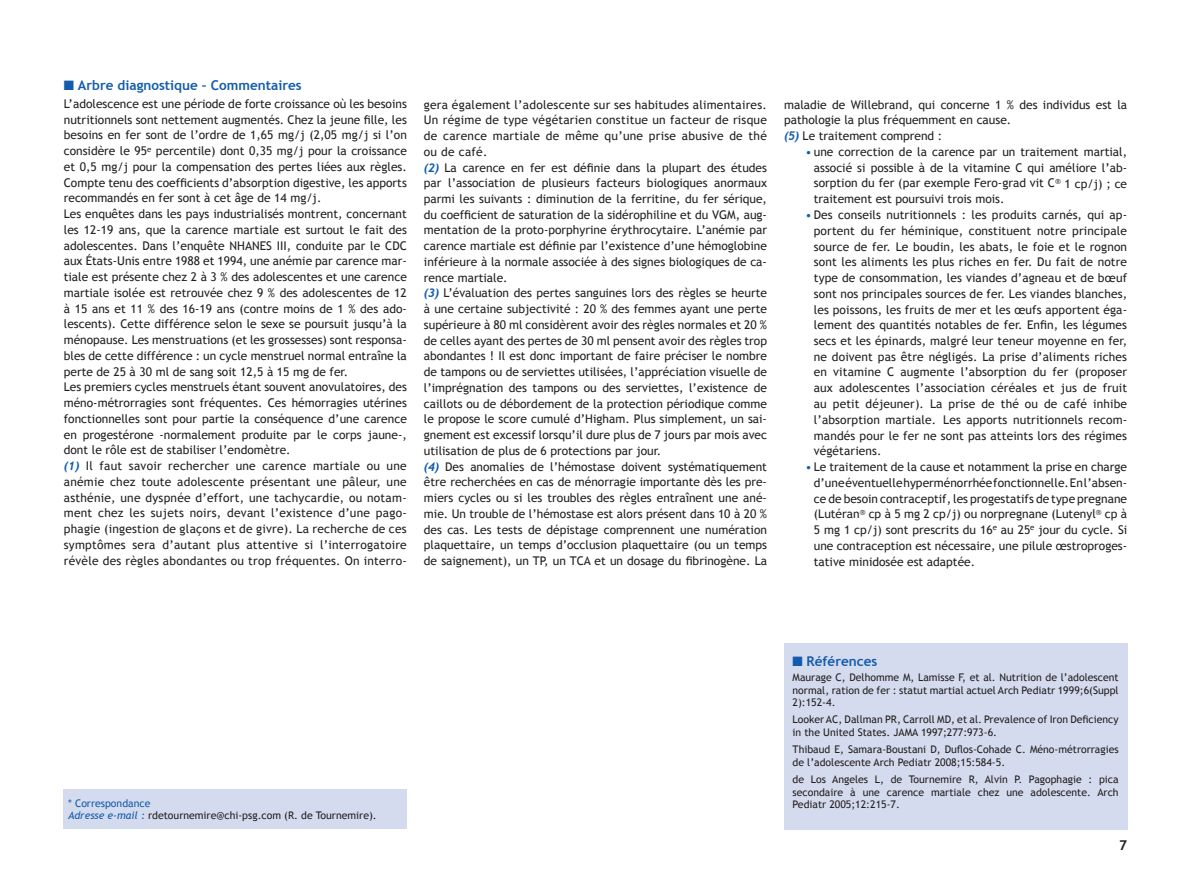
<style>
.page{position:relative;width:1191px;height:893px;background:#fff}
.page>*{position:absolute;margin:0;border:0;box-sizing:border-box;transform-origin:0 0}
.t1{font:700 13.5px "Trebuchet MS";color:#135cab}
.t2{font:700 13.5px "Trebuchet MS";color:#231f20}
.t3{font:12px/15.8px "Trebuchet MS";color:#231f20}
.t4{font:10.5px/12.8px "Trebuchet MS";color:#231f20}
.s1{font-family:"Trebuchet";font-weight:700;font-style:italic;color:#135cab}
.s2{color:#135cab}
.s3{font-style:italic;color:#135cab}
</style>
<div class="page">
<div style="left:64px;top:789px;width:343px;height:40px;background:#d5dbee"></div>
<div style="left:784px;top:643px;width:343px;height:186px;background:#d5dbee"></div>
<p class="t1" style="left:64px;top:77px;width:239px">■ Arbre diagnostique – Commentaires</p>
<p class="t3" style="left:64px;top:96px;width:345px">L’adolescence est une période de forte croissance où les besoins nutritionnels sont nettement augmentés. Chez la jeune fille, les besoins en fer sont de l’ordre de 1,65 mg/j (2,05 mg/j si l’on considère le 95<sup>e</sup> percentile) dont 0,35 mg/j pour la croissance et 0,5 mg/j pour la compensation des pertes liées aux règles.<br>Compte tenu des coefficients d’absorption digestive, les apports recommandés en fer sont à cet âge de 14 mg/j.<br>Les enquêtes dans les pays industrialisés montrent, concernant les 12-19 ans, que la carence martiale est surtout le fait des adolescentes. Dans l’enquête NHANES III, conduite par le CDC aux États-Unis entre 1988 et 1994, une anémie par carence mar&shy;tiale est présente chez 2 à 3 % des adolescentes et une carence martiale isolée est retrouvée chez 9 % des adolescentes de 12 à 15 ans et 11 % des 16-19 ans (contre moins de 1 % des ado&shy;lescents). Cette différence selon le sexe se poursuit jusqu’à la ménopause. Les menstruations (et les grossesses) sont responsa&shy;bles de cette différence : un cycle menstruel normal entraîne la perte de 25 à 30 ml de sang soit 12,5 à 15 mg de fer.<br>Les premiers cycles menstruels étant souvent anovulatoires, des méno-métrorragies sont fréquentes. Ces hémorragies utérines fonctionnelles sont pour partie la conséquence d’une carence en progestérone -normalement produite par le corps jaune-, dont le rôle est de stabiliser l’endomètre.<br><span class="s1">(1)</span> Il faut savoir rechercher une carence martiale ou une anémie chez toute adolescente présentant une pâleur, une asthénie, une dyspnée d’effort, une tachycardie, ou notam&shy;ment chez les sujets noirs, devant l’existence d’une pago&shy;phagie (ingestion de glaçons et de givre). La recherche de ces symptômes sera d’autant plus attentive si l’interrogatoire révèle des règles abondantes ou trop fréquentes. On interro-</p>
<p class="t3" style="left:424px;top:97px;width:345px">gera également l’adolescente sur ses habitudes alimentaires.<br>Un régime de type végétarien constitue un facteur de risque de carence martiale de même qu’une prise abusive de thé ou de café.<br><span class="s1">(2)</span> La carence en fer est définie dans la plupart des études par l’association de plusieurs facteurs biologiques anormaux parmi les suivants : diminution de la ferritine, du fer sérique, du coefficient de saturation de la sidérophiline et du VGM, aug&shy;mentation de la proto-porphyrine érythrocytaire. L’anémie par carence martiale est définie par l’existence d’une hémoglobine inférieure à la normale associée à des signes biologiques de ca&shy;rence martiale.<br><span class="s1">(3)</span> L’évaluation des pertes sanguines lors des règles se heurte à une certaine subjectivité : 20 % des femmes ayant une perte supérieure à 80 ml considèrent avoir des règles normales et 20 % de celles ayant des pertes de 30 ml pensent avoir des règles trop abondantes ! Il est donc important de faire préciser le nombre de tampons ou de serviettes utilisées, l’appréciation visuelle de l’imprégnation des tampons ou des serviettes, l’existence de caillots ou de débordement de la protection périodique comme le propose le score cumulé d’Higham. Plus simplement, un sai&shy;gnement est excessif lorsqu’il dure plus de 7 jours par mois avec utilisation de plus de 6 protections par jour.<br><span class="s1">(4)</span> Des anomalies de l’hémostase doivent systématiquement être recherchées en cas de ménorragie importante dès les pre&shy;miers cycles ou si les troubles des règles entraînent une ané&shy;mie. Un trouble de l’hémostase est alors présent dans 10 à 20 % des cas. Les tests de dépistage comprennent une numération plaquettaire, un temps d’occlusion plaquettaire (ou un temps de saignement), un TP, un TCA et un dosage du fibrinogène. La</p>
<p class="t3" style="left:784px;top:97px;width:344px">maladie de Willebrand, qui concerne 1 % des individus est la pathologie la plus fréquemment en cause.<br><span class="s1">(5)</span> Le traitement comprend :</p>
<p class="t3" style="left:814px;top:144px;width:315px;text-align:justify;text-indent:-8px"><span class="s1">•</span> une correction de la carence par un traitement martial, associé si possible à de la vitamine C qui améliore l’ab&shy;sorption du fer (par exemple Fero-grad vit C<sup>®</sup> 1 cp/j) ; ce traitement est poursuivi trois mois.</p>
<p class="t3" style="left:814px;top:207px;width:315px;text-align:justify;text-indent:-9px"><span class="s1">•</span> Des conseils nutritionnels : les produits carnés, qui ap&shy;portent du fer héminique, constituent notre principale source de fer. Le boudin, les abats, le foie et le rognon sont les aliments les plus riches en fer. Du fait de notre type de consommation, les viandes d’agneau et de bœuf sont nos principales sources de fer. Les viandes blanches, les poissons, les fruits de mer et les œufs apportent éga&shy;lement des quantités notables de fer. Enfin, les légumes secs et les épinards, malgré leur teneur moyenne en fer, ne doivent pas être négligés. La prise d’aliments riches en vitamine C augmente l’absorption du fer (proposer aux adolescentes l’association céréales et jus de fruit au petit déjeuner). La prise de thé ou de café inhibe l’absorption martiale. Les apports nutritionnels recom&shy;mandés pour le fer ne sont pas atteints lors des régimes végétariens.</p>
<p class="t3" style="left:814px;top:459px;width:315px;text-align:justify;text-indent:-8px"><span class="s1">•</span> Le traitement de la cause et notamment la prise en charge d’une éventuelle hyperménorrhée fonctionnelle. En l’absen&shy;ce de besoin contraceptif, les progestatifs de type pregnane (Lutéran<sup>®</sup> cp à 5 mg 2 cp/j) ou norpregnane (Lutenyl<sup>®</sup> cp à 5 mg 1 cp/j) sont prescrits du 16<sup>e</sup> au 25<sup>e</sup> jour du cycle. Si une contraception est nécessaire, une pilule œstroproges&shy;tative minidosée est adaptée.</p>
<p class="t4" style="left:68px;top:797px;width:310px;line-height:12px"><span class="s2">* Correspondance<br></span><span class="s3">Adresse e-mail :</span> rdetournemire@chi-psg.com (R. de Tournemire).</p>
<p class="t1" style="left:792px;top:653px;width:86px">■ Références</p>
<p class="t4" style="left:792px;top:671px;width:327px;text-align:justify">Maurage C, Delhomme M, Lamisse F, et al. Nutrition de l’adolescent normal, ration de fer : statut martial actuel Arch Pediatr 1999;6(Suppl 2):152-4.</p>
<p class="t4" style="left:792px;top:713px;width:327px">Looker AC, Dallman PR, Carroll MD, et al. Prevalence of Iron Deficiency in the United States. JAMA 1997;277:973-6.</p>
<p class="t4" style="left:792px;top:743px;width:327px">Thibaud E, Samara-Boustani D, Duflos-Cohade C. Méno-métrorragies de l’adolescente Arch Pediatr 2008;15:584-5.</p>
<p class="t4" style="left:792px;top:773px;width:327px;text-align:justify">de Los Angeles L, de Tournemire R, Alvin P. Pagophagie : pica secondaire à une carence martiale chez une adolescente. Arch Pediatr 2005;12:215-7.</p>
<p class="t2" style="left:1119px;top:837px;width:9px">7</p>
</div>
